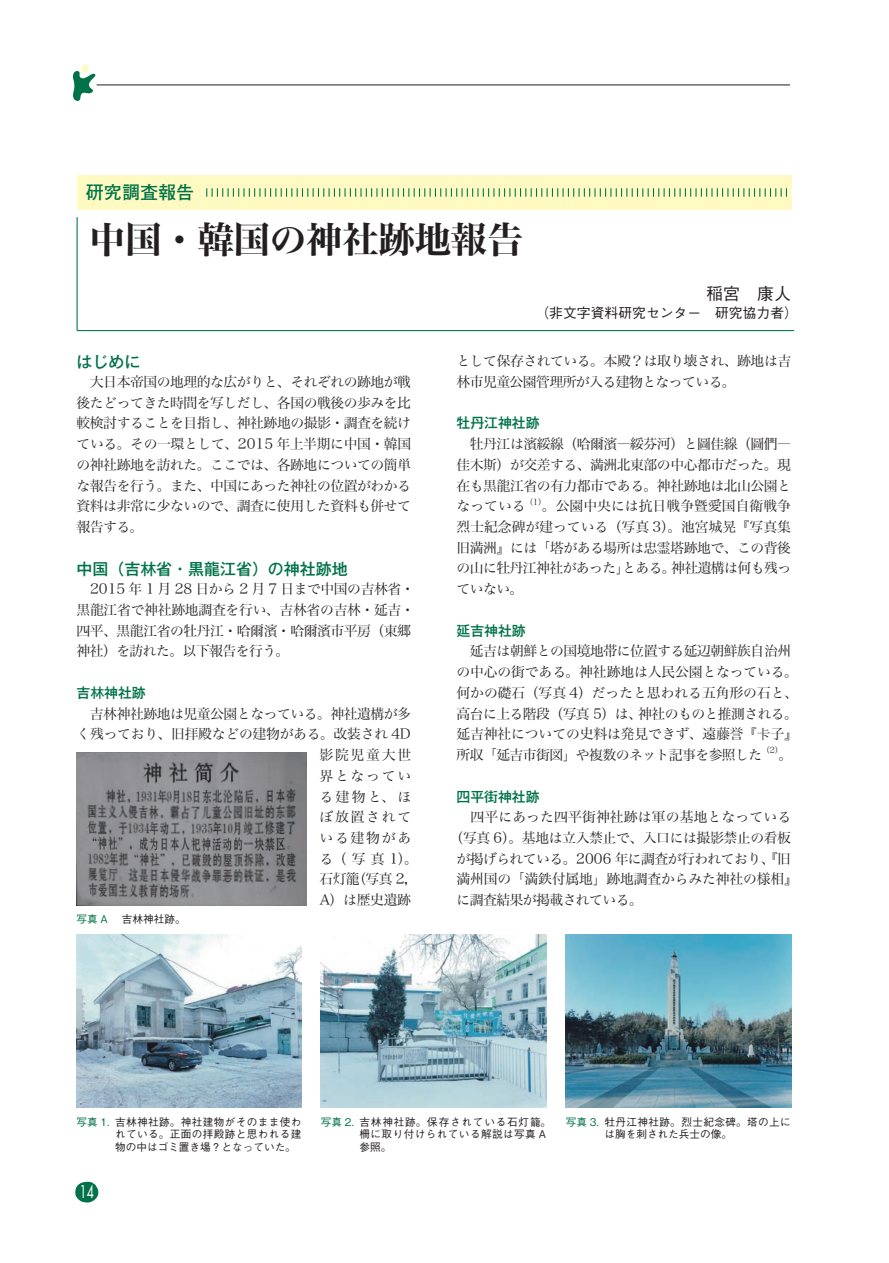
<style>
.page{position:relative;width:889px;height:1263px;background:#fff}
.page>*{position:absolute;margin:0;border:0;box-sizing:border-box;transform-origin:0 0}
.t1{font:36.15px "Hiragino Min W7 90 msp RKSJ H";color:#231f20}
.t2{font:18px "Futo Go B101 Pr 5 Bold 90 msp RKSJ H";color:#007249}
.t3{font:500 16.95px "Gothic BBB Pr 6";color:#231f20}
.t4{font:16.95px "Futura Std";color:#fff;scale:.7 1}
.t5{font:500 15.9px "Gothic MB101 Pro";color:#007249}
.t6{font:13.8px/20.7px "Hiragino Min W3 90 msp RKSJ H";letter-spacing:-.035em;color:#231f20}
.t7{font:13.8px "Hiragino Min W3 90 msp RKSJ H";letter-spacing:-.01em;color:#231f20}
.t8{font:13.8px "Hiragino Min W3 90 msp RKSJ H";letter-spacing:.01em;color:#231f20}
.t9{font:500 13.8px "Gothic BBB Pr 6";color:#231f20}
.t10{font:500 13.8px "Gothic MB101 Pro";color:#007249}
.t11{font:500 10.65px/12.8px "Gothic BBB Pr 6";letter-spacing:.035em;color:#231f20}
.t12{font:8.1px "Hiragino Min W3 90 msp RKSJ H";color:#231f20}
.s1{color:#007249}
.s2{font-family:"Gothic MB101 Pro";font-weight:500;color:#007249}
.s3{font-family:"Sim Sun"}
</style>
<div class="page">
<hr style="left:97px;top:85px;width:693px;height:1px;background:#231f20">
<svg style="left:73px;top:65px;width:22px;height:36px"></svg>
<svg style="left:75px;top:1182px;width:23px;height:20px"></svg>
<img style="left:77px;top:752px;width:230px;height:153px">
<hr style="left:77px;top:330px;width:717px;height:1px;background:#007249">
<div style="left:77px;top:175px;width:714px;height:34px;background:#fffac1"></div>
<hr style="left:77px;top:217px;width:1px;height:114px;background:#007249">
<svg style="left:201px;top:188px;width:591px;height:9px"></svg>
<img style="left:77px;top:935px;width:224px;height:173px">
<img style="left:321px;top:935px;width:225px;height:173px">
<img style="left:566px;top:935px;width:225px;height:172px">
<p class="t2" style="left:86px;top:178px;width:110px">研究調査報告</p>
<p class="t1" style="left:89px;top:221px;width:435px">中国・韓国の神社跡地報告</p>
<p class="t3" style="left:706px;top:280px;width:87px">稲宮　康人</p>
<p class="t9" style="left:535px;top:302px;width:264px">（非文字資料研究センター　研究協力者）</p>
<p class="t5" style="left:77px;top:349px;width:65px">はじめに</p>
<p class="t6" style="left:77px;top:372px;width:336px;text-align:justify">　大日本帝国の地理的な広がりと、それぞれの跡地が戦後たどってきた時間を写しだし、各国の戦後の歩みを比較検討することを目指し、神社跡地の撮影・調査を続けている。その一環として、2015 年上半期に中国・韓国の神社跡地を訪れた。ここでは、各跡地についての簡単な報告を行う。また、中国にあった神社の位置がわかる資料は非常に少ないので、調査に使用した資料も併せて報告する。</p>
<p class="t5" style="left:77px;top:556px;width:273px">中国（吉林省・黒龍江省）の神社跡地</p>
<p class="t6" style="left:77px;top:579px;width:340px">　2015 年 1 月 28 日から 2 月 7 日まで中国の吉林省・黒龍江省で神社跡地調査を行い、吉林省の吉林・延吉・四平、黒龍江省の牡丹江・哈爾濱・哈爾濱市平房（東郷神社）を訪れた。以下報告を行う。</p>
<p class="t10" style="left:77px;top:681px;width:71px">吉林神社跡</p>
<p class="t6" style="left:77px;top:703px;width:336px">　吉林神社跡地は児童公園となっている。神社遺構が多</p>
<p class="t6" style="left:77px;top:724px;width:336px">く残っており、旧拝殿などの建物がある。改装され 4D</p>
<p class="t6" style="left:319px;top:745px;width:93px">影院児童大世</p>
<p class="t6" style="left:319px;top:766px;width:93px">界となってい</p>
<p class="t6" style="left:319px;top:786px;width:93px">る建物と、ほ</p>
<p class="t6" style="left:319px;top:807px;width:93px">ぼ放置されて</p>
<p class="t6" style="left:319px;top:828px;width:93px">いる建物があ</p>
<p class="t6" style="left:319px;top:849px;width:100px">る（写真 1）。</p>
<p class="t6" style="left:319px;top:869px;width:100px">石灯籠（写真 2，</p>
<p class="t6" style="left:319px;top:890px;width:93px">A）は歴史遺跡</p>
<p class="t11" style="left:77px;top:912px;width:111px"><span class="s1">写真 A</span> 　吉林神社跡。</p>
<p class="t6" style="left:456px;top:351px;width:336px">として保存されている。本殿？は取り壊され、跡地は吉林市児童公園管理所が入る建物となっている。</p>
<p class="t6" style="left:456px;top:413px;width:336px"><span class="s2">牡丹江神社跡<br></span>　牡丹江は濱綏線（哈爾濱―綏芬河）と圖佳線（圖們―佳木斯）が交差する、満洲北東部の中心都市だった。現在も黒龍江省の有力都市である。神社跡地は北山公園となっている</p>
<p class="t12" style="left:525px;top:497px;width:22px">（1）</p>
<p class="t6" style="left:456px;top:496px;width:336px;text-align:justify;text-indent:85px">。公園中央には抗日戦争曁愛国自衛戦争烈士紀念碑が建っている（写真 3）。池宮城晃『写真集旧満洲』には「塔がある場所は忠霊塔跡地で、この背後の山に牡丹江神社があった」とある。神社遺構は何も残っていない。</p>
<p class="t6" style="left:456px;top:620px;width:343px"><span class="s2">延吉神社跡<br></span>　延吉は朝鮮との国境地帯に位置する延辺朝鮮族自治州の中心の街である。神社跡地は人民公園となっている。何かの礎石（写真 4）だったと思われる五角形の石と、高台に上る階段（写真 5）は、神社のものと推測される。延吉神社についての史料は発見できず、遠藤誉『<span class="s3">卡</span>子』所収「延吉市街図」や複数のネット記事を参照した</p>
<p class="t12" style="left:761px;top:746px;width:22px">（2）</p>
<p class="t6" style="left:778px;top:745px;width:15px">。</p>
<p class="t10" style="left:456px;top:785px;width:84px">四平街神社跡</p>
<p class="t8" style="left:456px;top:810px;width:336px">　四平にあった四平街神社跡は軍の基地となっている</p>
<p class="t6" style="left:449px;top:828px;width:343px">（写真 6）。基地は立入禁止で、入口には撮影禁止の看板</p>
<p class="t6" style="left:456px;top:849px;width:336px">が掲げられている。2006 年に調査が行われており、『旧</p>
<p class="t7" style="left:456px;top:872px;width:343px">満州国の「満鉄付属地」跡地調査からみた神社の様相』</p>
<p class="t6" style="left:456px;top:890px;width:188px">に調査結果が掲載されている。</p>
<p class="t11" style="left:115px;top:1114px;width:188px;text-align:justify;text-indent:-39px"><span class="s1">写真 1．</span> 吉林神社跡。神社建物がそのまま使われている。正面の拝殿跡と思われる建物の中はゴミ置き場？となっていた。</p>
<p class="t11" style="left:359px;top:1114px;width:193px;text-indent:-39px"><span class="s1">写真 2．</span> 吉林神社跡。保存されている石灯籠。柵に取り付けられている解説は写真 A参照。</p>
<p class="t11" style="left:604px;top:1114px;width:188px;text-indent:-39px"><span class="s1">写真 3．</span> 牡丹江神社跡。烈士紀念碑。塔の上には胸を刺された兵士の像。</p>
<p class="t4" style="left:80px;top:1180px;width:22px">14</p>
</div>
